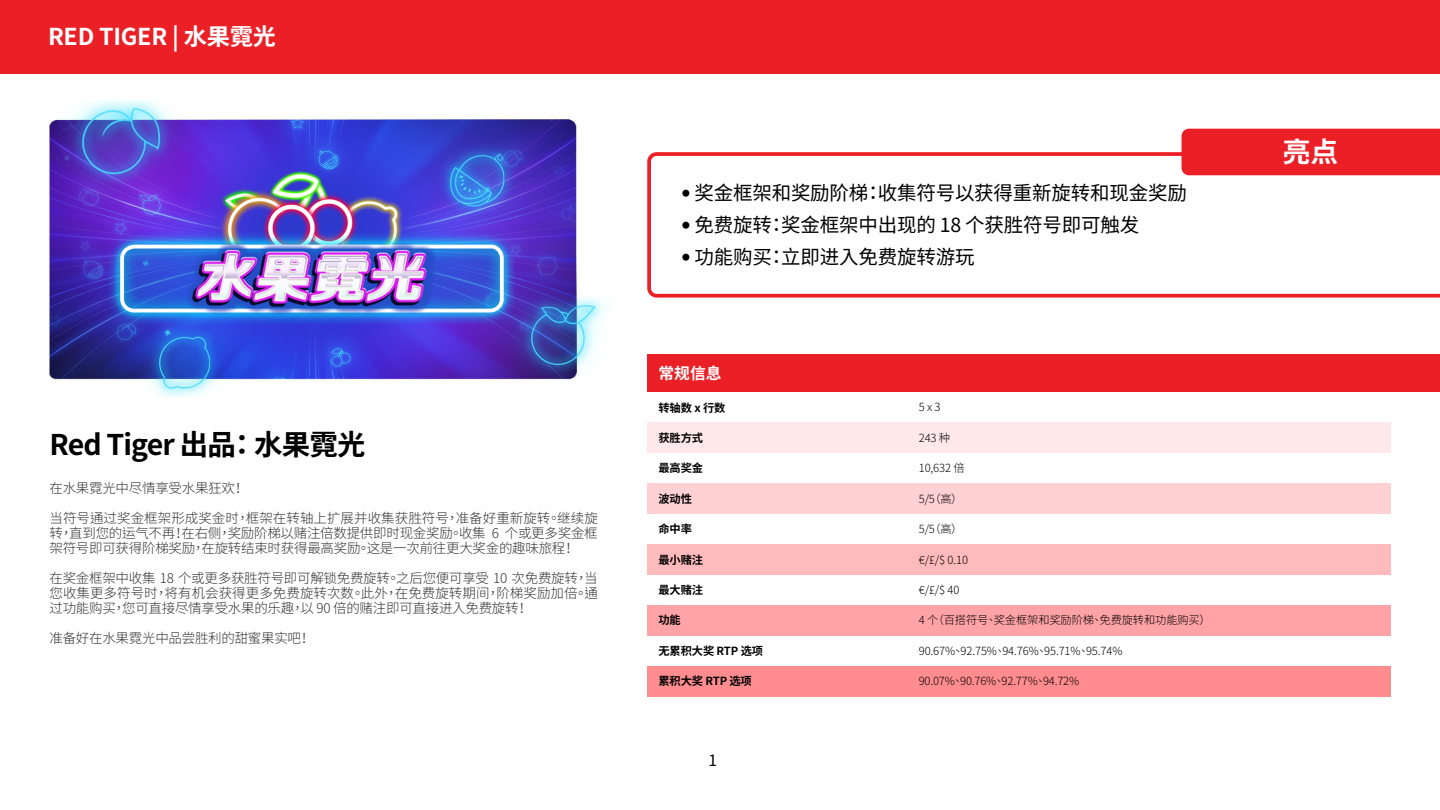
<style>
.page{position:relative;width:1440px;height:810px;background:#fff}
.page>*{position:absolute;margin:0;border:0;box-sizing:border-box;transform-origin:0 0}
.t1{font:700 28.5px "Noto Sans CJ Ktc";letter-spacing:-.03em;color:#000}
.t2{font:700 27.75px "Noto Sans CJ Ktc";color:#fff}
.t3{font:700 23.25px "Noto Sans CJ Ktc";letter-spacing:-.01em;color:#fff}
.t4{font:19.5px "Noto Sans CJ Ktc";letter-spacing:-.01em;color:#000}
.t5{font:700 15.75px "Noto Sans CJ Ktc";color:#fff}
.t6{font:15.6px "Noto Sans CJ Ktc";color:#000}
.t7{font:300 13.5px/15px "Noto Sans CJ Ktc";letter-spacing:-.02em;color:#333;text-align:justify}
.t8{font:300 11.25px "Noto Sans CJ Ktc";letter-spacing:-.01em;color:#000}
.t9{font:700 11.25px "Noto Sans CJ Ktc";letter-spacing:-.01em;color:#000}
.s1{font-family:"Avenir"}
</style>
<div class="page">
<div style="left:647px;top:666px;width:743px;height:30px;background:#ff8c8f"></div>
<div style="left:647px;top:483px;width:743px;height:31px;background:#ffd1d3"></div>
<div style="left:647px;top:544px;width:743px;height:31px;background:#ffbabc"></div>
<div style="left:647px;top:605px;width:743px;height:31px;background:#ffa3a6"></div>
<div style="left:647px;top:422px;width:743px;height:31px;background:#ffe8e9"></div>
<img style="left:49px;top:101px;width:555px;height:296px">
<svg style="left:647px;top:152px;width:793px;height:146px"></svg>
<div style="left:1182px;top:129px;width:258px;height:46px;background:#eb2027"></div>
<div style="left:647px;top:355px;width:793px;height:37px;background:#eb2027"></div>
<div style="left:0;top:0;width:1440px;height:74px;background:#eb2027"></div>
<h3 class="t3" style="left:48px;top:24px;width:230px">RED TIGER | 水果霓光</h3>
<h1 class="t1" style="left:50px;top:428px;width:318px">Red Tiger 出品： 水果霓光</h1>
<p class="t7" style="left:50px;top:481px;width:197px">在水果霓光中尽情享受水果狂欢！</p>
<p class="t7" style="left:50px;top:511px;width:550px">当符号通过奖金框架形成奖金时，框架在转轴上扩展并收集获胜符号，准备好重新旋转。继续旋转，直到您的运气不再！在右侧，奖励阶梯以赌注倍数提供即时现金奖励。收集 6 个或更多奖金框架符号即可获得阶梯奖励，在旋转结束时获得最高奖励。这是一次前往更大奖金的趣味旅程！</p>
<p class="t7" style="left:50px;top:571px;width:550px">在奖金框架中收集 18 个或更多获胜符号即可解锁免费旋转。之后您便可享受 10 次免费旋转，当您收集更多符号时，将有机会获得更多免费旋转次数。此外，在免费旋转期间，阶梯奖励加倍。通过功能购买，您可直接尽情享受水果的乐趣，以 90 倍的赌注即可直接进入免费旋转！</p>
<p class="t7" style="left:50px;top:631px;width:263px">准备好在水果霓光中品尝胜利的甜蜜果实吧！</p>
<h3 class="t4" style="left:681px;top:182px;width:507px"><span class="s1">•</span> 奖金框架和奖励阶梯：收集符号以获得重新旋转和现金奖励</h3>
<h3 class="t4" style="left:681px;top:214px;width:460px"><span class="s1">•</span> 免费旋转：奖金框架中出现的 18 个获胜符号即可触发</h3>
<h3 class="t4" style="left:681px;top:246px;width:295px"><span class="s1">•</span> 功能购买：立即进入免费旋转游玩</h3>
<p class="t5" style="left:659px;top:365px;width:64px">常规信息</p>
<p class="t9" style="left:658px;top:401px;width:68px">转轴数 x 行数</p>
<p class="t8" style="left:919px;top:401px;width:23px">5 x 3</p>
<p class="t9" style="left:658px;top:432px;width:46px">获胜方式</p>
<p class="t8" style="left:919px;top:431px;width:33px">243 种</p>
<p class="t9" style="left:658px;top:462px;width:46px">最高奖金</p>
<p class="t8" style="left:919px;top:462px;width:47px">10,632 倍</p>
<p class="t9" style="left:658px;top:492px;width:35px">波动性</p>
<p class="t9" style="left:658px;top:523px;width:35px">命中率</p>
<p class="t9" style="left:658px;top:553px;width:46px">最小赌注</p>
<p class="t9" style="left:658px;top:584px;width:46px">最大赌注</p>
<p class="t8" style="left:919px;top:492px;width:45px">5/5（高）</p>
<p class="t8" style="left:919px;top:523px;width:45px">5/5（高）</p>
<p class="t8" style="left:919px;top:553px;width:51px">€/£/$ 0.10</p>
<p class="t8" style="left:919px;top:584px;width:42px">€/£/$ 40</p>
<p class="t9" style="left:658px;top:614px;width:24px">功能</p>
<p class="t8" style="left:919px;top:614px;width:293px">4 个（百搭符号、奖金框架和奖励阶梯、免费旋转和功能购买）</p>
<p class="t9" style="left:658px;top:644px;width:106px">无累积大奖 RTP 选项</p>
<p class="t9" style="left:658px;top:675px;width:95px">累积大奖 RTP 选项</p>
<p class="t8" style="left:919px;top:644px;width:205px">90.67%、92.75%、94.76%、95.71%、95.74%</p>
<p class="t8" style="left:919px;top:675px;width:162px">90.07%、90.76%、92.77%、94.72%</p>
<p class="t6" style="left:709px;top:751px;width:10px">1</p>
<h2 class="t2" style="left:1283px;top:136px;width:57px">亮点</h2>
</div>
